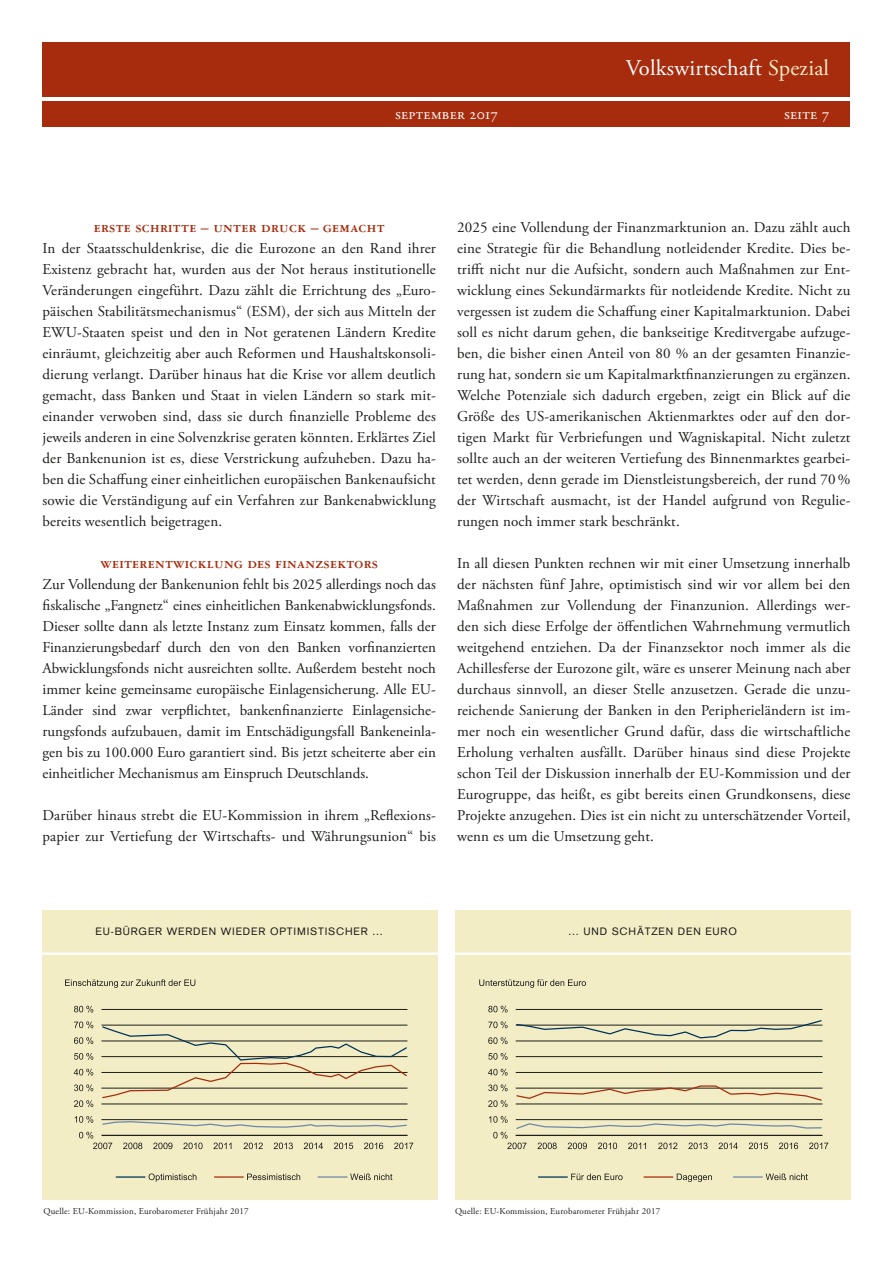
<style>
.page{position:relative;width:893px;height:1263px;background:#fff}
.page>*{position:absolute;margin:0;border:0;box-sizing:border-box;transform-origin:0 0}
.t1{font:22.5px "Adobe Garamond Pro";letter-spacing:.01em;color:#fff}
.t2{font:15.75px "Garamond Three Bold SC";letter-spacing:.02em;color:#a62c0d}
.t3{font:15.75px "Adobe Garamond Regular SC";letter-spacing:.02em;color:#fff}
.t4{font:15px/21px "Adobe Garamond Pro";letter-spacing:.01em;color:#1d1d1b;text-align:justify}
.t5{font:10.5px "Akzidenz Grotesk";letter-spacing:.08em;color:#1d1d1b}
.t6{font:9px "Adobe Garamond Pro";letter-spacing:.02em;color:#1d1d1b}
.s1{color:#f3edc5}
</style>
<div class="page">
<div style="left:43px;top:910px;width:395px;height:289px;background:#f3edc5"></div>
<hr style="left:43px;top:952px;width:395px;height:3px;background:#fff">
<div style="left:455px;top:910px;width:395px;height:289px;background:#f3edc5"></div>
<hr style="left:455px;top:952px;width:395px;height:3px;background:#fff">
<div style="left:43px;top:101px;width:807px;height:26px;background:#a62c0d"></div>
<div style="left:43px;top:43px;width:807px;height:54px;background:#a62c0d"></div>
<hr style="left:516px;top:1009px;width:306px;height:1px;background:#1d1d1b">
<hr style="left:516px;top:1041px;width:306px;height:1px;background:#1d1d1b">
<hr style="left:516px;top:1056px;width:306px;height:1px;background:#1d1d1b">
<hr style="left:516px;top:1072px;width:306px;height:1px;background:#1d1d1b">
<hr style="left:516px;top:1104px;width:306px;height:1px;background:#1d1d1b">
<svg style="left:515px;top:1020px;width:308px;height:19px"></svg>
<svg style="left:515px;top:1085px;width:308px;height:16px"></svg>
<svg style="left:488px;top:1100px;width:20px;height:7px"></svg>
<svg style="left:488px;top:1084px;width:20px;height:7px"></svg>
<svg style="left:488px;top:1069px;width:20px;height:6px"></svg>
<svg style="left:488px;top:1053px;width:20px;height:7px"></svg>
<svg style="left:488px;top:1037px;width:20px;height:7px"></svg>
<svg style="left:488px;top:1021px;width:20px;height:7px"></svg>
<svg style="left:488px;top:1006px;width:20px;height:6px"></svg>
<svg style="left:489px;top:1116px;width:339px;height:33px"></svg>
<svg style="left:479px;top:979px;width:107px;height:9px"></svg>
<hr style="left:538px;top:1176px;width:29px;height:2px;background:#003259">
<svg style="left:571px;top:1173px;width:52px;height:7px"></svg>
<hr style="left:644px;top:1176px;width:29px;height:2px;background:#a62c0d">
<svg style="left:677px;top:1173px;width:35px;height:9px"></svg>
<hr style="left:733px;top:1176px;width:29px;height:2px;background:#6c86a8">
<svg style="left:766px;top:1173px;width:42px;height:7px"></svg>
<hr style="left:101px;top:1009px;width:306px;height:1px;background:#1d1d1b">
<hr style="left:101px;top:1104px;width:306px;height:1px;background:#1d1d1b">
<svg style="left:101px;top:1025px;width:307px;height:74px"></svg>
<svg style="left:74px;top:1100px;width:19px;height:7px"></svg>
<svg style="left:74px;top:1084px;width:19px;height:7px"></svg>
<svg style="left:74px;top:1069px;width:19px;height:6px"></svg>
<svg style="left:74px;top:1053px;width:19px;height:7px"></svg>
<svg style="left:74px;top:1037px;width:19px;height:7px"></svg>
<svg style="left:74px;top:1021px;width:19px;height:7px"></svg>
<svg style="left:74px;top:1006px;width:19px;height:6px"></svg>
<svg style="left:75px;top:1116px;width:338px;height:33px"></svg>
<svg style="left:65px;top:979px;width:130px;height:9px"></svg>
<hr style="left:116px;top:1176px;width:29px;height:2px;background:#003259">
<svg style="left:149px;top:1173px;width:47px;height:9px"></svg>
<hr style="left:214px;top:1176px;width:29px;height:2px;background:#a62c0d">
<svg style="left:247px;top:1173px;width:53px;height:7px"></svg>
<hr style="left:318px;top:1176px;width:29px;height:2px;background:#6c86a8">
<svg style="left:350px;top:1173px;width:42px;height:7px"></svg>
<h1 class="t1" style="left:626px;top:54px;width:205px">Volkswirtschaft <span class="s1">Spezial</span></h1>
<p class="t3" style="left:395px;top:106px;width:104px">september 2017</p>
<p class="t3" style="left:784px;top:106px;width:47px">seite 7</p>
<p class="t2" style="left:94px;top:218px;width:292px">erste schritte – unter druck – gemacht</p>
<p class="t4" style="left:43px;top:238px;width:395px">In der Staatsschuldenkrise, die die Eurozone an den Rand ihrer Existenz gebracht hat, wurden aus der Not heraus institutionelle Veränderungen eingeführt. Dazu zählt die Errichtung des „Euro&shy;päischen Stabilitätsmechanismus“ (ESM), der sich aus Mitteln der EWU-Staaten speist und den in Not geratenen Ländern Kredite einräumt, gleichzeitig aber auch Reformen und Haushaltskonsoli&shy;dierung verlangt. Darüber hinaus hat die Krise vor allem deutlich gemacht, dass Banken und Staat in vielen Ländern so stark mit&shy;einander verwoben sind, dass sie durch finanzielle Probleme des jeweils anderen in eine Solvenzkrise geraten könnten. Erklärtes Ziel der Bankenunion ist es, diese Verstrickung aufzuheben. Dazu ha&shy;ben die Schaffung einer einheitlichen europäischen Bankenaufsicht sowie die Verständigung auf ein Verfahren zur Bankenabwicklung bereits wesentlich beigetragen.</p>
<p class="t2" style="left:100px;top:554px;width:279px">weiterentwicklung des finanzsektors</p>
<p class="t4" style="left:43px;top:574px;width:395px">Zur Vollendung der Bankenunion fehlt bis 2025 allerdings noch das fiskalische „Fangnetz“ eines einheitlichen Bankenabwicklungsfonds.<br>Dieser sollte dann als letzte Instanz zum Einsatz kommen, falls der Finanzierungsbedarf durch den von den Banken vorfinanzierten Abwicklungsfonds nicht ausreichten sollte. Außerdem besteht noch immer keine gemeinsame europäische Einlagensicherung. Alle EU-Länder sind zwar verpflichtet, bankenfinanzierte Einlagensiche&shy;rungsfonds aufzubauen, damit im Entschädigungsfall Bankeneinla&shy;gen bis zu 100.000 Euro garantiert sind. Bis jetzt scheiterte aber ein einheitlicher Mechanismus am Einspruch Deutschlands.</p>
<p class="t4" style="left:43px;top:805px;width:395px">Darüber hinaus strebt die EU-Kommission in ihrem „Reflexions&shy;papier zur Vertiefung der Wirtschafts- und Währungsunion“ bis</p>
<p class="t4" style="left:457px;top:217px;width:395px">2025 eine Vollendung der Finanzmarktunion an. Dazu zählt auch eine Strategie für die Behandlung notleidender Kredite. Dies be&shy;trifft nicht nur die Aufsicht, sondern auch Maßnahmen zur Ent&shy;wicklung eines Sekundärmarkts für notleidende Kredite. Nicht zu vergessen ist zudem die Schaffung einer Kapitalmarktunion. Dabei soll es nicht darum gehen, die bankseitige Kreditvergabe aufzuge&shy;ben, die bisher einen Anteil von 80 % an der gesamten Finanzie&shy;rung hat, sondern sie um Kapitalmarktfinanzierungen zu ergänzen.<br>Welche Potenziale sich dadurch ergeben, zeigt ein Blick auf die Größe des US-amerikanischen Aktienmarktes oder auf den dor&shy;tigen Markt für Verbriefungen und Wagniskapital. Nicht zuletzt sollte auch an der weiteren Vertiefung des Binnenmarktes gearbei&shy;tet werden, denn gerade im Dienstleistungsbereich, der rund 70 % der Wirtschaft ausmacht, ist der Handel aufgrund von Regulie&shy;rungen noch immer stark beschränkt.</p>
<p class="t4" style="left:457px;top:553px;width:395px">In all diesen Punkten rechnen wir mit einer Umsetzung innerhalb der nächsten fünf Jahre, optimistisch sind wir vor allem bei den Maßnahmen zur Vollendung der Finanzunion. Allerdings wer&shy;den sich diese Erfolge der öffentlichen Wahrnehmung vermutlich weitgehend entziehen. Da der Finanzsektor noch immer als die Achillesferse der Eurozone gilt, wäre es unserer Meinung nach aber durchaus sinnvoll, an dieser Stelle anzusetzen. Gerade die unzu&shy;reichende Sanierung der Banken in den Peripherieländern ist im&shy;mer noch ein wesentlicher Grund dafür, dass die wirtschaftliche Erholung verhalten ausfällt. Darüber hinaus sind diese Projekte schon Teil der Diskussion innerhalb der EU-Kommission und der Eurogruppe, das heißt, es gibt bereits einen Grundkonsens, diese Projekte anzugehen. Dies ist ein nicht zu unterschätzender Vorteil, wenn es um die Umsetzung geht.</p>
<p class="t5" style="left:96px;top:925px;width:289px">EU-BÜRGER WERDEN WIEDER OPTIMISTISCHER ...</p>
<p class="t5" style="left:568px;top:925px;width:170px">... UND SCHÄTZEN DEN EURO</p>
<p class="t6" style="left:44px;top:1206px;width:207px">Quelle: EU-Kommission, Eurobarometer Frühjahr 2017</p>
<p class="t6" style="left:455px;top:1206px;width:207px">Quelle: EU-Kommission, Eurobarometer Frühjahr 2017</p>
</div>
